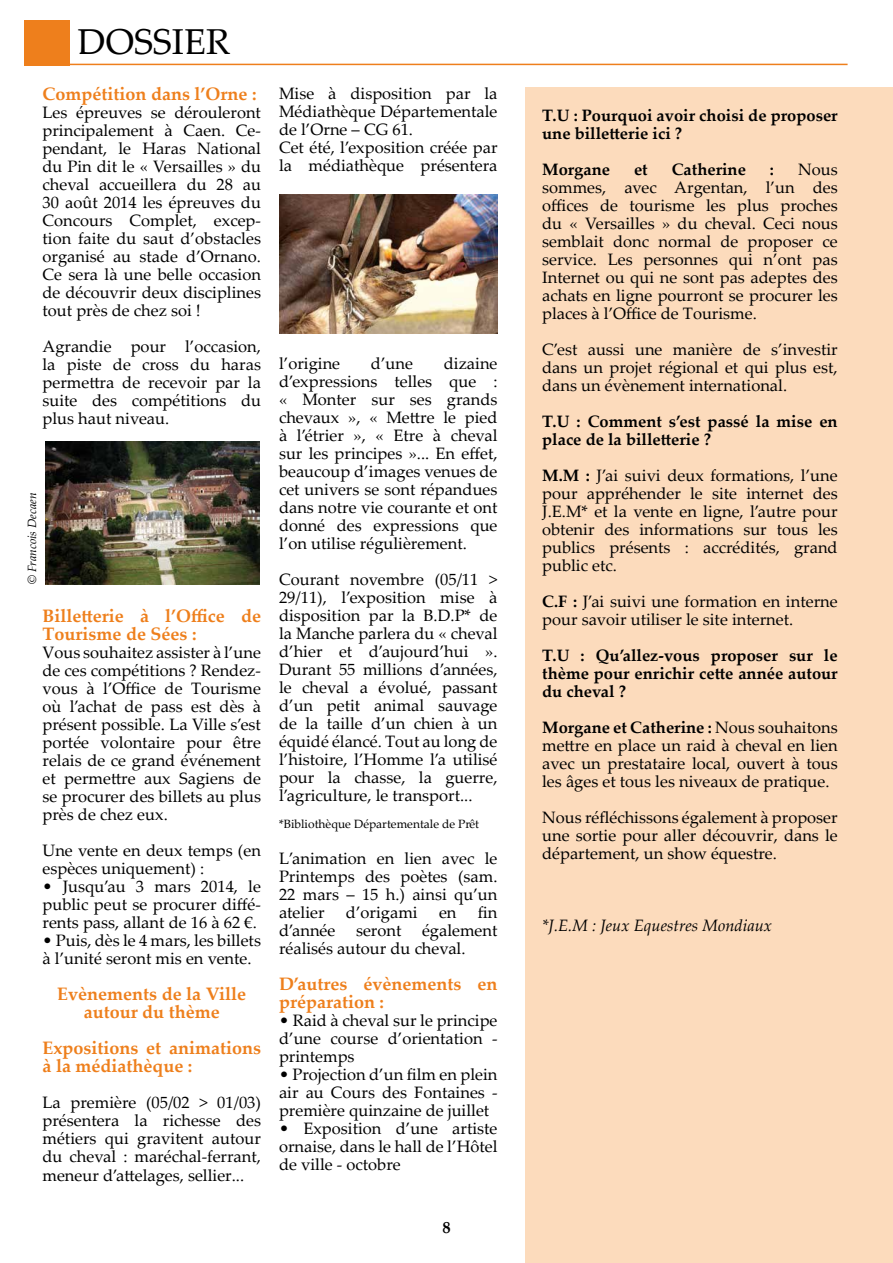
<style>
.page{position:relative;width:893px;height:1263px;background:#fff}
.page>*{position:absolute;margin:0;border:0;box-sizing:border-box;transform-origin:0 0}
.t1{font:36px "Palatino Linotype";color:#000}
.t2{font:700 18px/18px "Palatino Linotype";color:#ee7f1c}
.t3{font:16.5px/18px "Palatino Linotype";color:#000;text-align:justify}
.t4{font:700 16.5px/18px "Palatino Linotype";color:#000}
.t5{font:italic 16.5px "Palatino Linotype";color:#000}
.t6{font:12px "Palatino Linotype";color:#000}
.t7{font:italic 12px "Palatino Linotype";color:#000}
.s1{font-weight:700}
</style>
<div class="page">
<div style="left:24px;top:20px;width:45px;height:45px;background:#ee7f1c"></div>
<hr style="left:69px;top:64px;width:779px;height:1px;background:#ee7f1c">
<div style="left:525px;top:87px;width:368px;height:1176px;background:#fcdbbc"></div>
<img style="left:279px;top:195px;width:218px;height:138px">
<img style="left:46px;top:442px;width:214px;height:143px">
<h1 class="t1" style="left:78px;top:17px;width:154px">DOSSIER</h1>
<p class="t2" style="left:43px;top:85px;width:215px">Compétition dans l’Orne :</p>
<p class="t3" style="left:43px;top:103px;width:220px">Les épreuves se dérouleront principalement à Caen. Ce&shy;pendant, le Haras National du Pin dit le « Versailles » du cheval accueillera du 28 au 30 août 2014 les épreuves du Concours Complet, excep&shy;tion faite du saut d’obstacles organisé au stade d’Ornano.<br>Ce sera là une belle occasion de découvrir deux disciplines tout près de chez soi !</p>
<p class="t3" style="left:43px;top:337px;width:220px">Agrandie pour l’occasion, la piste de cross du haras permettra de recevoir par la suite des compétitions du plus haut niveau.</p>
<p class="t7" style="left:24px;top:584px;width:94px;rotate:-90deg">© Francois Decaen</p>
<p class="t2" style="left:43px;top:607px;width:220px">Billetterie à l’Office de<br>Tourisme de Sées :</p>
<p class="t3" style="left:43px;top:643px;width:220px">Vous souhaitez assister à l’une de ces compétitions ? Rendez&shy;vous à l’Office de Tourisme où l’achat de pass est dès à présent possible. La Ville s’est portée volontaire pour être relais de ce grand événement et permettre aux Sagiens de se procurer des billets au plus près de chez eux.</p>
<p class="t3" style="left:43px;top:841px;width:220px">Une vente en deux temps (en espèces uniquement) :</p>
<p class="t3" style="left:43px;top:877px;width:220px">• Jusqu’au 3 mars 2014, le public peut se procurer diffé&shy;rents pass, allant de 16 à 62 €.</p>
<p class="t3" style="left:43px;top:931px;width:220px">• Puis, dès le 4 mars, les billets à l’unité seront mis en vente.</p>
<p class="t2" style="left:57px;top:985px;width:190px;text-align:center">Evènements de la Ville autour du thème</p>
<p class="t2" style="left:43px;top:1039px;width:220px">Expositions et animations à la médiathèque :</p>
<p class="t3" style="left:43px;top:1093px;width:220px">La première (05/02 &gt; 01/03) présentera la richesse des métiers qui gravitent autour du cheval : maréchal-ferrant, meneur d’attelages, sellier...</p>
<p class="t3" style="left:279px;top:84px;width:220px;text-align:left">Mise à disposition par la<br>Médiathèque Départementale de l’Orne – CG 61.<br>Cet été, l’exposition créée par la médiathèque présentera</p>
<p class="t3" style="left:279px;top:354px;width:220px;text-indent:165px">dizaine d’expressions telles que : « Monter sur ses grands chevaux », « Mettre le pied à l’étrier », « Etre à cheval sur les principes »... En effet, beaucoup d’images venues de cet univers se sont répandues dans notre vie courante et ont donné des expressions que l’on utilise régulièrement.</p>
<p class="t3" style="left:279px;top:570px;width:220px">Courant novembre (05/11 &gt; 29/11), l’exposition mise à disposition par la B.D.P* de la Manche parlera du « cheval d’hier et d’aujourd’hui ».<br>Durant 55 millions d’années, le cheval a évolué, passant d’un petit animal sauvage de la taille d’un chien à un équidé élancé. Tout au long de l’histoire, l’Homme l’a utilisé pour la chasse, la guerre, l’agriculture, le transport...</p>
<p class="t6" style="left:279px;top:816px;width:202px">*Bibliothèque Départementale de Prêt</p>
<p class="t3" style="left:279px;top:849px;width:220px">L’animation en lien avec le Printemps des poètes (sam.<br>22 mars – 15 h.) ainsi qu’un atelier</p>
<p class="t3" style="left:279px;top:354px;width:63px">l’origine</p>
<p class="t3" style="left:371px;top:354px;width:44px">d’une</p>
<p class="t3" style="left:279px;top:903px;width:220px;text-indent:199px">fin d’année seront également réalisés autour du cheval.</p>
<p class="t2" style="left:279px;top:974px;width:220px">D’autres évènements en préparation :</p>
<p class="t3" style="left:279px;top:1011px;width:220px">• Raid à cheval sur le principe d’une course d’orientation - printemps</p>
<p class="t3" style="left:279px;top:1065px;width:220px">• Projection d’un film en plein air au Cours des Fontaines - première quinzaine de juillet</p>
<p class="t3" style="left:279px;top:1119px;width:220px">• Exposition d’une artiste ornaise, dans le hall de l’Hôtel de ville - octobre</p>
<p class="t3" style="left:346px;top:903px;width:73px">d’origami</p>
<p class="t3" style="left:439px;top:903px;width:19px">en</p>
<p class="t4" style="left:442px;top:1217px;width:10px">8</p>
<p class="t4" style="left:542px;top:105px;width:297px">T.U : Pourquoi avoir choisi de proposer une billetterie ici ?</p>
<p class="t4" style="left:542px;top:159px;width:69px">Morgane</p>
<p class="t4" style="left:634px;top:159px;width:15px">et</p>
<p class="t4" style="left:672px;top:159px;width:76px">Catherine</p>
<p class="t4" style="left:770px;top:159px;width:6px">:</p>
<p class="t3" style="left:542px;top:159px;width:297px;text-indent:256px">Nous sommes, avec Argentan, l’un des offices de tourisme les plus proches du « Versailles » du cheval. Ceci nous semblait donc normal de proposer ce service. Les personnes qui n’ont pas Internet ou qui ne sont pas adeptes des achats en ligne pourront se procurer les places à l’Office de Tourisme.</p>
<p class="t3" style="left:542px;top:339px;width:297px">C’est aussi une manière de s’investir dans un projet régional et qui plus est, dans un évènement international.</p>
<p class="t4" style="left:542px;top:411px;width:297px">T.U : Comment s’est passé la mise en place de la billetterie ?</p>
<p class="t3" style="left:542px;top:465px;width:297px"><span class="s1">M.M :</span> J’ai suivi deux formations, l’une pour appréhender le site internet des J.E.M* et la vente en ligne, l’autre pour obtenir des informations sur tous les publics présents : accrédités, grand public etc.</p>
<p class="t3" style="left:542px;top:591px;width:297px"><span class="s1">C.F :</span> J’ai suivi une formation en interne pour savoir utiliser le site internet.</p>
<p class="t4" style="left:542px;top:645px;width:297px;text-align:justify">T.U : Qu’allez-vous proposer sur le thème pour enrichir cette année autour du cheval ?</p>
<p class="t3" style="left:542px;top:717px;width:297px"><span class="s1">Morgane et Catherine :</span> Nous souhaitons mettre en place un raid à cheval en lien avec un prestataire local, ouvert à tous les âges et tous les niveaux de pratique.</p>
<p class="t3" style="left:542px;top:807px;width:297px">Nous réfléchissons également à proposer une sortie pour aller découvrir, dans le département, un show équestre.</p>
<p class="t5" style="left:542px;top:913px;width:231px">*J.E.M : Jeux Equestres Mondiaux</p>
</div>
